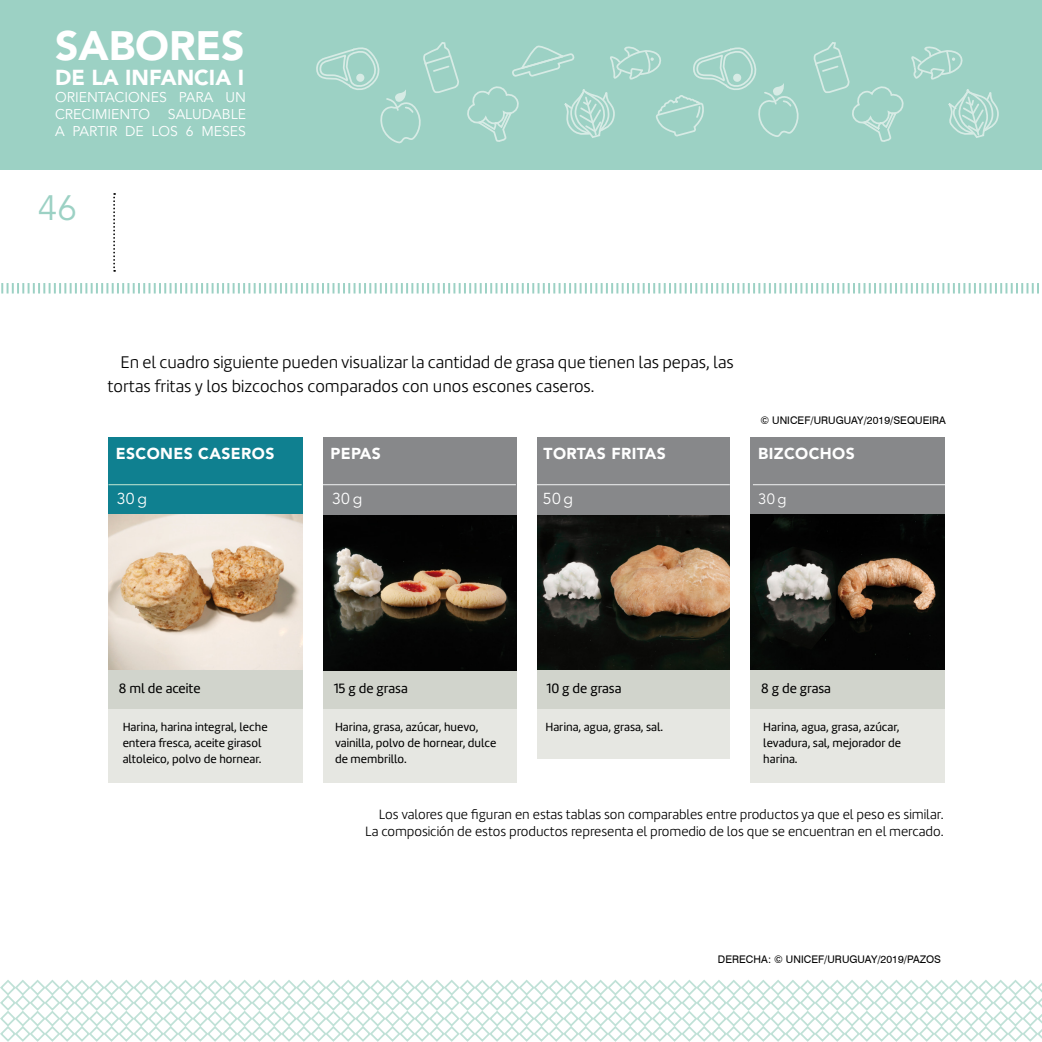
<style>
.page{position:relative;width:1042px;height:1042px;background:#fff}
.page>*{position:absolute;margin:0;border:0;box-sizing:border-box;transform-origin:0 0}
.t1{font:900 40.77px "Avenir LT Std";color:#fff}
.t2{font:35px "Avenir LT Std";color:#9cd1c4}
.t3{font:900 21.53px "Avenir LT Std";color:#fff}
.t4{font:300 17.5px/23.6px "Marine";color:#000}
.t5{font:900 15.75px "Avenir LT Std";letter-spacing:.025em;color:#fff}
.t6{font:15.75px "Avenir LT Std";letter-spacing:.1em;color:#fff}
.t7{font:14.88px "Avenir LT Std";color:#fff}
.t8{font:300 14px/17.5px "Marine";letter-spacing:-.005em;color:#000;text-align:right}
.t9{font:14px/16.8px "Avenir LT Std";color:#fff}
.t10{font:14px "Marine";color:#000}
.t11{font:12.25px/15.8px "Marine";color:#000}
.t12{font:10.5px "Swiss 721 BT";letter-spacing:.005em;color:#000}
</style>
<div class="page">
<div style="left:0;top:0;width:1042px;height:170px;background:#9cd1c4"></div>
<svg style="left:113px;top:193px;width:2px;height:79px"></svg>
<svg style="left:316px;top:42px;width:483px;height:102px"></svg>
<svg style="left:813px;top:42px;width:186px;height:100px"></svg>
<svg style="left:1px;top:283px;width:1038px;height:11px"></svg>
<svg style="left:0;top:980px;width:1042px;height:62px"></svg>
<div style="left:107px;top:437px;width:196px;height:80px;background:#0f8090"></div>
<div style="left:322px;top:437px;width:195px;height:79px;background:#87888a"></div>
<div style="left:535px;top:437px;width:195px;height:78px;background:#87888a"></div>
<div style="left:750px;top:437px;width:195px;height:79px;background:#87888a"></div>
<hr style="left:108px;top:484px;width:194px;height:1px;background:#9cd1c4">
<hr style="left:323px;top:484px;width:193px;height:1px;background:#d9dadb">
<hr style="left:537px;top:484px;width:193px;height:1px;background:#d9dadb">
<hr style="left:753px;top:484px;width:193px;height:1px;background:#d9dadb">
<div style="left:750px;top:646px;width:196px;height:66px;background:#d1d4cc"></div>
<div style="left:535px;top:646px;width:196px;height:66px;background:#d1d4cc"></div>
<div style="left:322px;top:646px;width:196px;height:66px;background:#d1d4cc"></div>
<div style="left:107px;top:646px;width:196px;height:66px;background:#d1d4cc"></div>
<img style="left:323px;top:515px;width:194px;height:155px">
<div style="left:750px;top:709px;width:196px;height:74px;background:#e6e7e2"></div>
<div style="left:107px;top:709px;width:196px;height:74px;background:#e6e7e2"></div>
<div style="left:323px;top:709px;width:196px;height:74px;background:#e6e7e2"></div>
<div style="left:535px;top:709px;width:196px;height:49px;background:#e6e7e2"></div>
<img style="left:537px;top:536px;width:193px;height:133px">
<img style="left:108px;top:514px;width:195px;height:156px">
<img style="left:537px;top:515px;width:193px;height:21px">
<img style="left:750px;top:515px;width:195px;height:154px">
<div style="left:67px;top:428px;width:41px;height:418px;background:#fff"></div>
<div style="left:517px;top:428px;width:20px;height:366px;background:#fff"></div>
<div style="left:730px;top:428px;width:20px;height:366px;background:#fff"></div>
<div style="left:945px;top:428px;width:20px;height:366px;background:#fff"></div>
<h1 class="t1" style="left:55px;top:21px;width:191px">SABORES</h1>
<h3 class="t3" style="left:55px;top:65px;width:190px">DE LA INFANCIA I</h3>
<p class="t9" style="left:55px;top:89px;width:192px">ORIENTACIONES PARA UN<br>CRECIMIENTO</p>
<p class="t9" style="left:55px;top:106px;width:192px;text-align:right">SALUDABLE<br>A PARTIR DE LOS 6 MESES</p>
<h2 class="t2" style="left:38px;top:187px;width:40px">46</h2>
<h3 class="t4" style="left:107px;top:351px;width:628px;text-indent:13px">En el cuadro siguiente pueden visualizar la cantidad de grasa que tienen las pepas, las tortas fritas y los bizcochos comparados con unos escones caseros.</h3>
<p class="t12" style="left:760px;top:413px;width:187px">© UNICEF/URUGUAY/2019/SEQUEIRA</p>
<p class="t5" style="left:116px;top:444px;width:160px">ESCONES CASEROS</p>
<p class="t5" style="left:330px;top:444px;width:52px">PEPAS</p>
<p class="t5" style="left:543px;top:444px;width:124px">TORTAS FRITAS</p>
<p class="t5" style="left:758px;top:444px;width:98px">BIZCOCHOS</p>
<p class="t6" style="left:117px;top:490px;width:32px">30g</p>
<p class="t6" style="left:332px;top:490px;width:32px">30g</p>
<p class="t6" style="left:543px;top:490px;width:32px">50g</p>
<p class="t7" style="left:758px;top:490px;width:30px">30g</p>
<p class="t10" style="left:119px;top:679px;width:83px">8 ml de aceite</p>
<p class="t10" style="left:334px;top:679px;width:76px">15 g de grasa</p>
<p class="t10" style="left:546px;top:679px;width:77px">10 g de grasa</p>
<p class="t10" style="left:761px;top:679px;width:71px">8 g de grasa</p>
<p class="t11" style="left:763px;top:719px;width:139px;text-align:justify">Harina, agua, grasa, azúcar, levadura, sal, mejorador de harina.</p>
<p class="t11" style="left:335px;top:719px;width:145px">Harina, grasa, azúcar, huevo,</p>
<p class="t11" style="left:545px;top:719px;width:119px">Harina, agua, grasa, sal.</p>
<p class="t11" style="left:335px;top:735px;width:163px">vainilla, polvo de hornear, dulce de membrillo.</p>
<p class="t11" style="left:123px;top:719px;width:146px">Harina, harina integral, leche entera fresca, aceite girasol altoleico, polvo de hornear.</p>
<p class="t8" style="left:365px;top:805px;width:580px">Los valores que figuran en estas tablas son comparables entre productos ya que el peso es similar.<br>La composición de estos productos representa el promedio de los que se encuentran en el mercado.</p>
<p class="t12" style="left:718px;top:953px;width:225px">DERECHA: © UNICEF/URUGUAY/2019/PAZOS</p>
</div>
